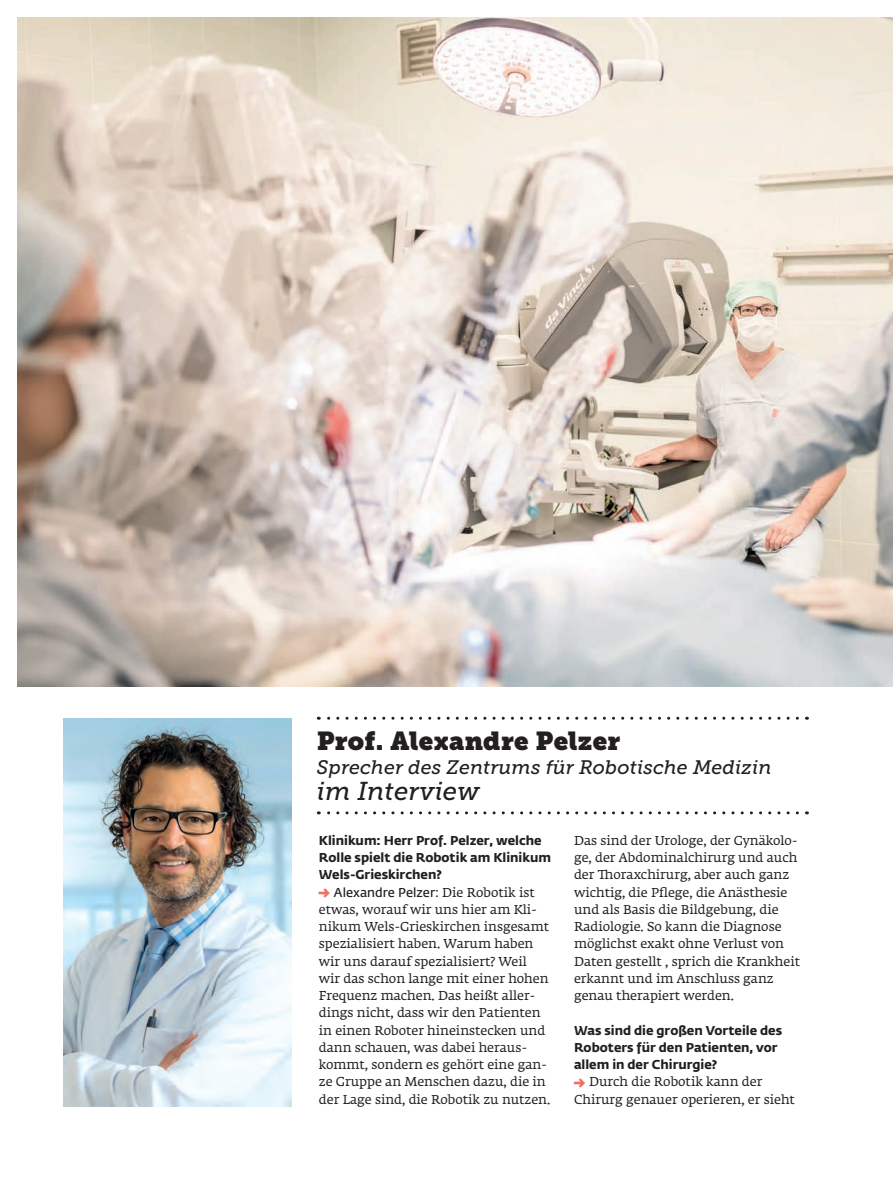
<style>
.page{position:relative;width:893px;height:1191px;background:#fff}
.page>*{position:absolute;margin:0;border:0;box-sizing:border-box;transform-origin:0 0}
.t1{font:25.8px "Museo Slab";letter-spacing:.01em;color:#231f20}
.t2{font:italic 25.8px "Museo Slab 500";letter-spacing:.01em;color:#231f20}
.t3{font:italic 19.5px "Museo Slab 500";letter-spacing:.01em;color:#231f20}
.t4{font:12.75px/17.2px "Fedra Serif A Std";color:#231f20}
.t5{font:700 12.75px/17.2px "Fedra Sans Std";color:#231f20}
.t6{font:600 12.75px "Fedra Sans Std";color:#231f20}
.s1{font-weight:700;font-size:16.5px;color:#f26f5f}
.s2{font-family:"Fedra Serif A Std";font-weight:400}
.s3{font-family:"Fedra Sans Std";font-weight:700;font-size:16.5px;color:#f26f5f}
</style>
<div class="page">
<img style="left:17px;top:17px;width:876px;height:670px">
<svg style="left:318px;top:811px;width:479px;height:3px"></svg>
<svg style="left:318px;top:716px;width:479px;height:3px"></svg>
<img style="left:64px;top:718px;width:227px;height:388px">
<h1 class="t1" style="left:317px;top:725px;width:305px">Prof. Alexandre Pelzer</h1>
<h2 class="t3" style="left:317px;top:756px;width:456px">Sprecher des Zentrums für Robotische Medizin</h2>
<h1 class="t2" style="left:317px;top:776px;width:164px">im Interview</h1>
<p class="t5" style="left:319px;top:831px;width:234px">Klinikum: Herr Prof. Pelzer, welche<br>Rolle spielt die Robotik am Klinikum<br>Wels-Grieskirchen?</p>
<p class="t6" style="left:319px;top:884px;width:217px"><span class="s1">→</span> Alexandre Pelzer: <span class="s2">Die Robotik ist</span></p>
<p class="t4" style="left:319px;top:901px;width:233px">etwas, worauf wir uns hier am Kli&shy;nikum Wels- Grieskirchen insgesamt spezialisiert haben. Warum haben wir uns darauf spezialisiert? Weil wir das schon lange mit einer hohen Frequenz machen. Das heißt aller&shy;dings nicht, dass wir den Patienten in einen Roboter hineinstecken und dann schauen, was dabei heraus&shy;kommt, sondern es gehört eine gan&shy;ze Gruppe an Menschen dazu, die in der Lage sind, die Robotik zu nutzen.</p>
<p class="t4" style="left:574px;top:832px;width:227px">Das sind der Urologe, der Gynäkolo&shy;ge, der Abdominalchirurg und auch der Thoraxchirurg, aber auch ganz wichtig, die Pflege, die Anästhesie und als Basis die Bildgebung, die Radiologie. So kann die Diagnose möglichst exakt ohne Verlust von Daten gestellt , sprich die Krankheit erkannt und im Anschluss ganz genau therapiert werden.</p>
<p class="t5" style="left:574px;top:1021px;width:210px">Was sind die großen Vorteile des<br>Roboters für den Patienten, vor allem in der Chirurgie?</p>
<p class="t4" style="left:574px;top:1074px;width:222px"><span class="s3">→</span> Durch die Robotik kann der<br>Chirurg genauer operieren, er sieht</p>
</div>
